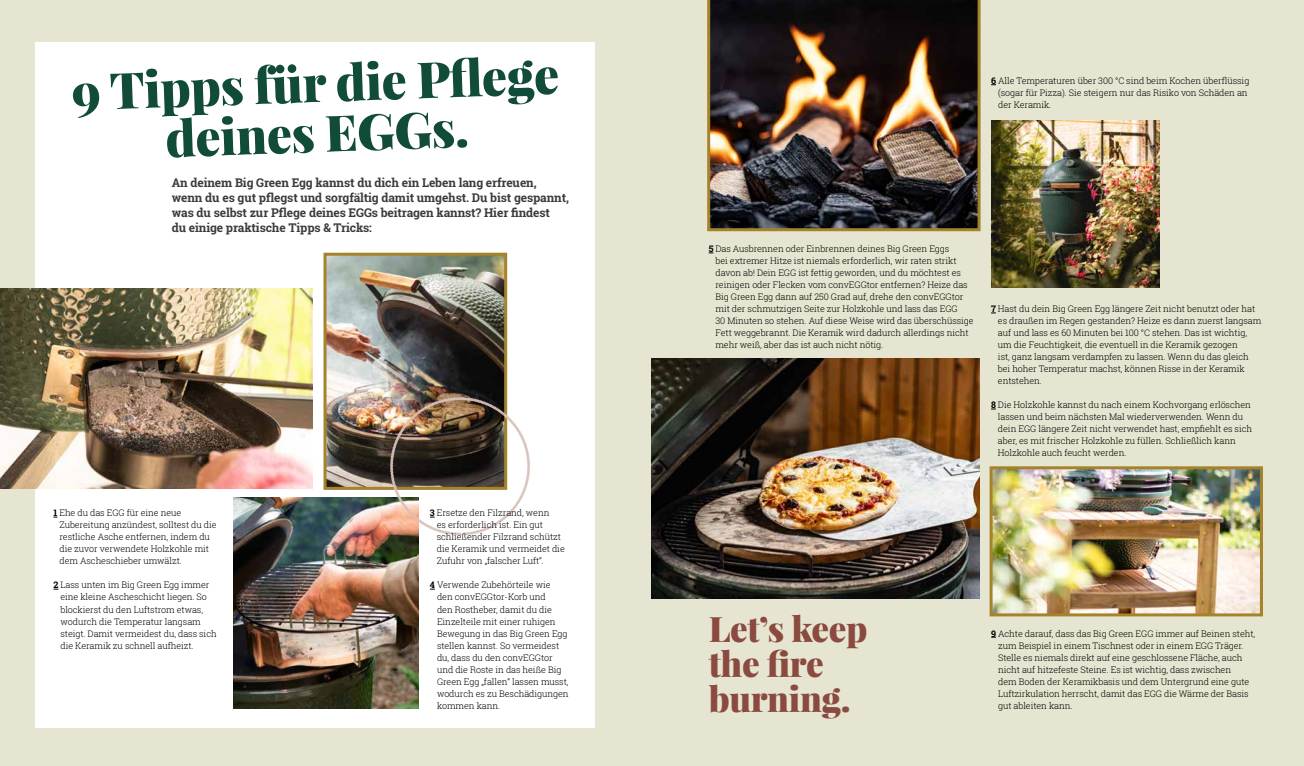
<style>
.page{position:relative;width:1304px;height:766px;background:#fff}
.page>*{position:absolute;margin:0;border:0;box-sizing:border-box;transform-origin:0 0}
.t1{font:900 50px/50px "Playfair Display";color:#104c39;text-align:center}
.t2{font:900 35px/35px "Playfair Display";letter-spacing:-.01em;color:#8b4a3f}
.t3{font:700 12px/15px "Roboto Slab";letter-spacing:-.01em;color:#3a3b3b}
.t4{font:300 9px/12px "Roboto Slab";letter-spacing:-.01em;color:#000}
.s1{font-weight:700}
</style>
<div class="page">
<div style="left:0;top:0;width:1304px;height:765px;background:#e5e5d1"></div>
<div style="left:35px;top:43px;width:560px;height:684px;background:#fff"></div>
<img style="left:234px;top:498px;width:184px;height:210px">
<img style="left:328px;top:256px;width:175px;height:229px">
<div style="left:324px;top:252px;width:183px;height:237px;border:3px solid #a4832b"></div>
<img style="left:707px;top:0;width:274px;height:231px">
<img style="left:652px;top:358px;width:327px;height:240px">
<img style="left:991px;top:120px;width:169px;height:168px">
<img style="left:994px;top:470px;width:265px;height:142px">
<div style="left:990px;top:466px;width:273px;height:150px;border:3px solid #a4832b"></div>
<img style="left:0;top:288px;width:313px;height:200px">
<img style="left:389px;top:396px;width:141px;height:140px">
<h1 class="t1" style="left:71px;top:66px;width:489px;rotate:-2deg">9 Tipps für die Pfl ege deines EGGs.</h1>
<h3 class="t3" style="left:172px;top:175px;width:399px">An deinem Big Green Egg kannst du dich ein Leben lang erfreuen, wenn du es gut pflegst und sorgfältig damit umgehst. Du bist gespannt, was du selbst zur Pflege deines EGGs beitragen kannst? Hier findest<br>du einige praktische Tipps &amp; Tricks:</h3>
<p class="t4" style="left:59px;top:507px;width:159px;text-indent:-6px"><span class="s1">1</span> Ehe du das EGG für eine neue Zubereitung anzündest, solltest du die restliche Asche entfernen, indem du die zuvor verwendete Holzkohle mit dem Ascheschieber umwälzt.</p>
<p class="t4" style="left:60px;top:578px;width:158px;text-indent:-7px"><span class="s1">2</span> Lass unten im Big Green Egg immer eine kleine Ascheschicht liegen. So blockierst du den Luftstrom etwas, wodurch die Temperatur langsam steigt. Damit vermeidest du, dass sich die Keramik zu schnell aufheizt.</p>
<p class="t4" style="left:437px;top:507px;width:130px;text-indent:-7px"><span class="s1">3</span> Ersetze den Filzrand, wenn<br>es erforderlich ist. Ein gut schließender Filzrand schützt die Keramik und vermeidet die<br>Zufuhr von „falscher Luft“.</p>
<p class="t4" style="left:437px;top:578px;width:133px;text-indent:-7px"><span class="s1">4</span> Verwende Zubehörteile wie den convEGGtor-Korb und<br>den Rostheber, damit du die<br>Einzelteile mit einer ruhigen<br>Bewegung in das Big Green Egg stellen kannst. So vermeidest du, dass du den convEGGtor und die Roste in das heiße Big<br>Green Egg „fallen“ lassen musst, wodurch es zu Beschädigungen kommen kann.</p>
<p class="t4" style="left:998px;top:75px;width:253px;text-indent:-7px"><span class="s1">6</span> Alle Temperaturen über 300 °C sind beim Kochen überflüssig (sogar für Pizza). Sie steigern nur das Risiko von Schäden an der Keramik.</p>
<p class="t4" style="left:715px;top:243px;width:260px;text-indent:-7px"><span class="s1">5</span> Das Ausbrennen oder Einbrennen deines Big Green Eggs<br>bei extremer Hitze ist niemals erforderlich, wir raten strikt davon ab! Dein EGG ist fettig geworden, und du möchtest es reinigen oder Flecken vom convEGGtor entfernen? Heize das Big Green Egg dann auf 250 Grad auf, drehe den convEGGtor mit der schmutzigen Seite zur Holzkohle und lass das EGG<br>30 Minuten so stehen. Auf diese Weise wird das überschüssige Fett weggebrannt. Die Keramik wird dadurch allerdings nicht mehr weiß, aber das ist auch nicht nötig.</p>
<p class="t4" style="left:998px;top:303px;width:265px;text-indent:-7px"><span class="s1">7</span> Hast du dein Big Green Egg längere Zeit nicht benutzt oder hat es draußen im Regen gestanden? Heize es dann zuerst langsam auf und lass es 60 Minuten bei 100 °C stehen. Das ist wichtig, um die Feuchtigkeit, die eventuell in die Keramik gezogen<br>ist, ganz langsam verdampfen zu lassen. Wenn du das gleich bei hoher Temperatur machst, können Risse in der Keramik entstehen.</p>
<p class="t4" style="left:998px;top:398px;width:256px;text-indent:-7px"><span class="s1">8</span> Die Holzkohle kannst du nach einem Kochvorgang erlöschen lassen und beim nächsten Mal wiederverwenden. Wenn du dein EGG längere Zeit nicht verwendet hast, empfiehlt es sich aber, es mit frischer Holzkohle zu füllen. Schließlich kann Holzkohle auch feucht werden.</p>
<h2 class="t2" style="left:709px;top:611px;width:160px">Let’s keep the fire burning.</h2>
<p class="t4" style="left:998px;top:627px;width:259px;text-indent:-7px"><span class="s1">9</span> Achte darauf, dass das Big Green EGG immer auf Beinen steht, zum Beispiel in einem Tischnest oder in einem EGG Träger.<br>Stelle es niemals direkt auf eine geschlossene Fläche, auch nicht auf hitzefeste Steine. Es ist wichtig, dass zwischen<br>dem Boden der Keramikbasis und dem Untergrund eine gute Luftzirkulation herrscht, damit das EGG die Wärme der Basis gut ableiten kann.</p>
</div>
